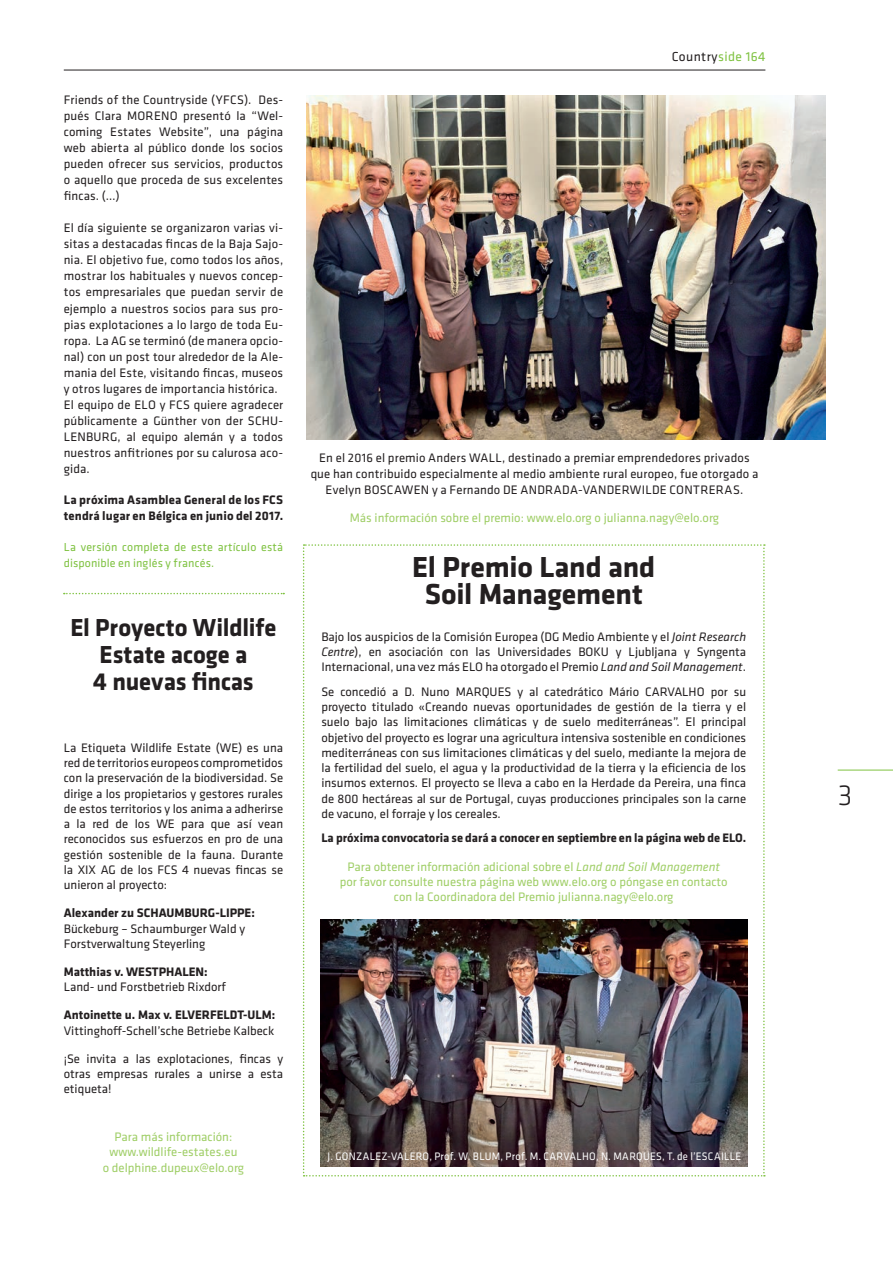
<style>
.page{position:relative;width:893px;height:1263px;background:#fff}
.page>*{position:absolute;margin:0;border:0;box-sizing:border-box;transform-origin:0 0}
.t1{font:700 30px/27px "Klavika";letter-spacing:-.01em;color:#231f20;text-align:center}
.t2{font:300 30px "Klavika";color:#231f20}
.t3{font:700 25.5px/27px "Klavika";letter-spacing:-.005em;color:#231f20;text-align:center}
.t4{font:13.5px "Klavika";letter-spacing:.03em;color:#231f20}
.t5{font:12.75px/16px "Klavika";letter-spacing:.005em;color:#231f20;text-align:justify}
.t6{font:12.75px/15.3px "Klavika";color:#9fce66;text-align:center}
.t7{font:700 12.75px/15.6px "Klavika";color:#231f20}
.t8{font:12px/15.6px "Klavika";letter-spacing:.01em;color:#7fc241}
.t9{font:11.25px "Klavika";letter-spacing:.025em;color:#fff;scale:.95 1}
.s1{color:#7fc241}
.s2{font-style:italic}
</style>
<div class="page">
<hr style="left:838px;top:770px;width:55px;height:1px;background:#7fc241">
<hr style="left:64px;top:70px;width:701px;height:1px;background:#231f20">
<svg style="left:303px;top:544px;width:462px;height:632px"></svg>
<img style="left:306px;top:96px;width:519px;height:344px">
<svg style="left:64px;top:593px;width:220px;height:1px"></svg>
<img style="left:320px;top:920px;width:427px;height:246px">
<p class="t5" style="left:64px;top:92px;width:221px">Friends of the Countryside (YFCS). Des&shy;pués Clara MORENO presentó la “Wel&shy;coming Estates Website”, una página web abierta al público donde los socios pueden ofrecer sus servicios, productos o aquello que proceda de sus excelentes fincas. (…)</p>
<p class="t5" style="left:64px;top:220px;width:221px;text-align:left">El día siguiente se organizaron varias vi&shy;sitas a destacadas fincas de la Baja Sajo&shy;nia. El objetivo fue, como todos los años, mostrar los habituales y nuevos concep&shy;tos empresariales que puedan servir de ejemplo a nuestros socios para sus pro&shy;pias explotaciones a lo largo de toda Eu&shy;ropa. La AG se terminó (de manera opcio&shy;nal) con un post tour alrededor de la Ale&shy;mania del Este, visitando fincas, museos y otros lugares de importancia histórica.<br>El equipo de ELO y FCS quiere agradecer públicamente a Günther von der SCHU-LENBURG, al equipo alemán y a todos nuestros anfitriones por su calurosa aco&shy;gida.</p>
<p class="t7" style="left:64px;top:492px;width:221px">La próxima Asamblea General de los FCS tendrá lugar en Bélgica en junio del 2017.</p>
<p class="t8" style="left:64px;top:539px;width:221px">La versión completa de este artículo está disponible en inglés y francés.</p>
<h2 class="t3" style="left:70px;top:615px;width:208px">El Proyecto Wildlife<br>Estate acoge a<br>4 nuevas fincas</h2>
<p class="t5" style="left:64px;top:740px;width:221px;line-height:15.3px">La Etiqueta Wildlife Estate (WE) es una red de territorios europeos comprometidos con la preservación de la biodiversidad. Se dirige a los propietarios y gestores rurales de estos territorios y los anima a adherirse a la red de los WE para que así vean reconocidos sus esfuerzos en pro de una gestión sostenible de la fauna. Durante la XIX AG de los FCS 4 nuevas fincas se unieron al proyecto:</p>
<p class="t7" style="left:64px;top:906px;width:193px">Alexander zu SCHAUMBURG-LIPPE:</p>
<p class="t5" style="left:64px;top:921px;width:183px;line-height:15.3px">Bückeburg – Schaumburger Wald y<br>Forstverwaltung Steyerling</p>
<p class="t7" style="left:64px;top:964px;width:145px">Matthias v. WESTPHALEN:</p>
<p class="t5" style="left:64px;top:979px;width:164px">Land- und Forstbetrieb Rixdorf</p>
<p class="t7" style="left:64px;top:1008px;width:213px">Antoinette u. Max v. ELVERFELDT-ULM:</p>
<p class="t5" style="left:64px;top:1017px;width:221px;line-height:28px">Vittinghoff-Schell’sche Betriebe Kalbeck ¡Se invita a las explotaciones, fincas y</p>
<p class="t5" style="left:64px;top:1066px;width:221px;line-height:15.3px">otras empresas rurales a unirse a esta etiqueta!</p>
<p class="t6" style="left:103px;top:1129px;width:143px">Para más información: www.wildlife-estates.eu<br>o delphine.dupeux@elo.org</p>
<p class="t4" style="left:672px;top:49px;width:95px">Country<span class="s1">side 164</span></p>
<p class="t5" style="left:311px;top:451px;width:449px;text-align:center">En el 2016 el premio Anders WALL, destinado a premiar emprendedores privados que han contribuido especialmente al medio ambiente rural europeo, fue otorgado a<br>Evelyn BOSCAWEN y a Fernando DE ANDRADA-VANDERWILDE CONTRERAS.</p>
<p class="t6" style="left:350px;top:510px;width:371px">Más información sobre el premio: www.elo.org o julianna.nagy@elo.org</p>
<h1 class="t1" style="left:412px;top:554px;width:244px">El Premio Land and<br>Soil Management</h1>
<p class="t5" style="left:321px;top:629px;width:426px;line-height:15.3px">Bajo los auspicios de la Comisión Europea (DG Medio Ambiente y el <span class="s2">Joint Research Centre</span>), en asociación con las Universidades BOKU y Ljubljana y Syngenta Internacional, una vez más ELO ha otorgado el Premio <span class="s2">Land and Soil Management</span>.</p>
<p class="t5" style="left:321px;top:684px;width:426px;line-height:15.3px">Se concedió a D. Nuno MARQUES y al catedrático Mário CARVALHO por su proyecto titulado «Creando nuevas oportunidades de gestión de la tierra y el suelo bajo las limitaciones climáticas y de suelo mediterráneas”. El principal objetivo del proyecto es lograr una agricultura intensiva sostenible en condiciones mediterráneas con sus limitaciones climáticas y del suelo, mediante la mejora de la fertilidad del suelo, el agua y la productividad de la tierra y la eficiencia de los insumos externos. El proyecto se lleva a cabo en la Herdade da Pereira, una finca de 800 hectáreas al sur de Portugal, cuyas producciones principales son la carne de vacuno, el forraje y los cereales.</p>
<p class="t7" style="left:321px;top:830px;width:426px">La próxima convocatoria se dará a conocer en septiembre en la página web de ELO.</p>
<p class="t6" style="left:340px;top:859px;width:389px">Para obtener información adicional sobre el <span class="s2">Land and Soil Management </span>por favor consulte nuestra página web www.elo.org o póngase en contacto con la Coordinadora del Premio julianna.nagy@elo.org</p>
<p class="t9" style="left:328px;top:1150px;width:437px">J. GONZALEZ-VALERO, Prof. W. BLUM, Prof. M. CARVALHO, N. MARQUES, T. de l’ESCAILLE</p>
<h1 class="t2" style="left:838px;top:779px;width:16px">3</h1>
</div>
